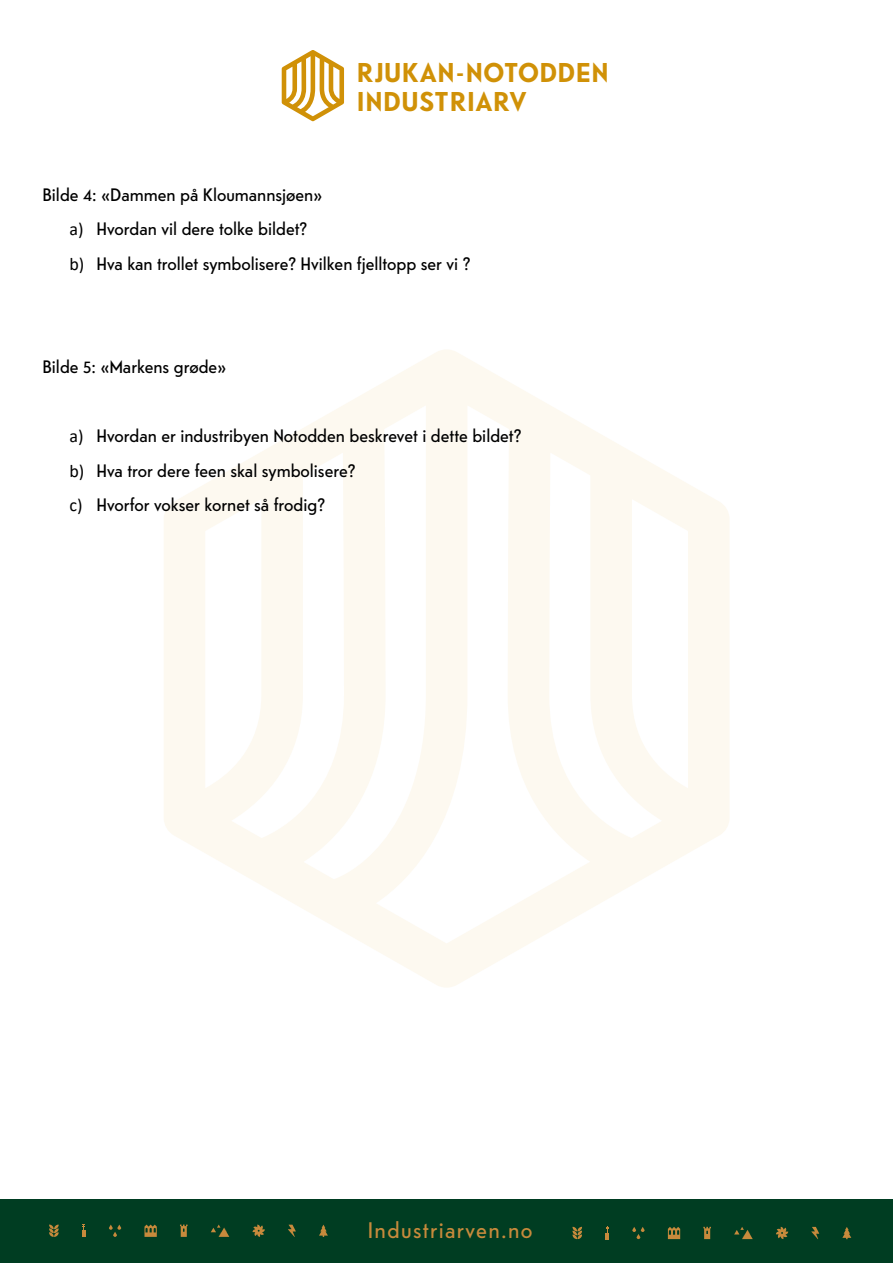
<style>
.page{position:relative;width:893px;height:1263px;background:#fff}
.page>*{position:absolute;margin:0;border:0;box-sizing:border-box;transform-origin:0 0}
.t1{font:700 27.15px/29.2px "Telefon";letter-spacing:.03em;color:#d09107}
.t2{font:22.5px "Telefon";letter-spacing:.06em;color:#c78a3c}
.t3{font:18px/34.5px "Telefon";color:#000}
.s1{font-family:"Calibri"}
</style>
<div class="page">
<svg style="left:164px;top:350px;width:565px;height:637px"></svg>
<div style="left:0;top:1199px;width:893px;height:64px;background:#003d22"></div>
<svg style="left:282px;top:50px;width:62px;height:71px"></svg>
<svg style="left:811px;top:1227px;width:8px;height:12px"></svg>
<svg style="left:668px;top:1227px;width:12px;height:12px"></svg>
<svg style="left:703px;top:1227px;width:8px;height:12px"></svg>
<svg style="left:632px;top:1227px;width:13px;height:12px"></svg>
<svg style="left:605px;top:1227px;width:4px;height:12px"></svg>
<svg style="left:734px;top:1227px;width:19px;height:12px"></svg>
<svg style="left:776px;top:1227px;width:12px;height:12px"></svg>
<svg style="left:572px;top:1227px;width:10px;height:12px"></svg>
<svg style="left:842px;top:1227px;width:9px;height:12px"></svg>
<svg style="left:288px;top:1225px;width:8px;height:12px"></svg>
<svg style="left:144px;top:1224px;width:13px;height:13px"></svg>
<svg style="left:180px;top:1224px;width:8px;height:13px"></svg>
<svg style="left:109px;top:1224px;width:12px;height:13px"></svg>
<svg style="left:82px;top:1224px;width:4px;height:13px"></svg>
<svg style="left:211px;top:1224px;width:18px;height:13px"></svg>
<svg style="left:253px;top:1224px;width:12px;height:13px"></svg>
<svg style="left:49px;top:1224px;width:10px;height:13px"></svg>
<svg style="left:319px;top:1225px;width:9px;height:12px"></svg>
<h1 class="t1" style="left:357px;top:57px;width:253px">RJUKAN-NOTODDEN<br>INDUSTRIARV</h1>
<p class="t3" style="left:70px;top:177px;width:402px;text-indent:-27px">Bilde 4: «Dammen på Kloumannsjøen»<br><span class="s1">a)</span> Hvordan vil dere tolke bildet?<br><span class="s1">b)</span> Hva kan trollet symbolisere? Hvilken fjelltopp ser vi ?</p>
<p class="t3" style="left:43px;top:349px;width:185px">Bilde 5: «Markens grøde»</p>
<p class="t3" style="left:70px;top:418px;width:453px"><span class="s1">a)</span> Hvordan er industribyen Notodden beskrevet i dette bildet? <span class="s1">b)</span> Hva tror dere feen skal symbolisere?<br><span class="s1">c)</span> Hvorfor vokser kornet så frodig?</p>
<p class="t2" style="left:368px;top:1216px;width:166px">Industriarven.no</p>
</div>
